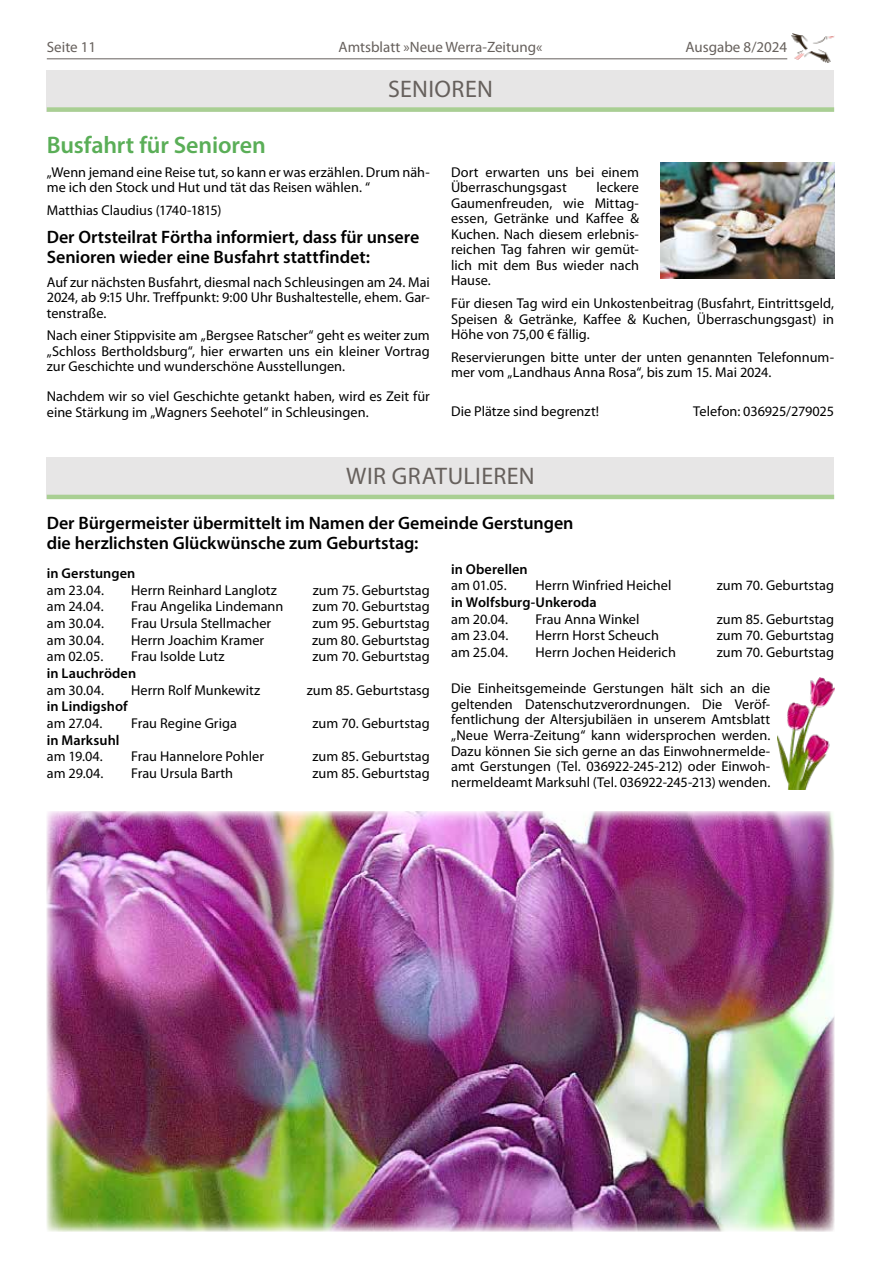
<style>
.page{position:relative;width:881px;height:1263px;background:#fff}
.page>*{position:absolute;margin:0;border:0;box-sizing:border-box;transform-origin:0 0}
.t1{font:24px "Myriad Pro";letter-spacing:.015em;color:#66605c}
.t2{font:600 24px "Myriad Pro";letter-spacing:-.005em;color:#5aae57}
.t3{font:600 18px/19.6px "Myriad Pro";letter-spacing:-.005em;color:#000}
.t4{font:15px "Myriad Pro";color:#66605c}
.t5{font:14.25px/15.6px "Myriad Pro";letter-spacing:.005em;color:#000;text-align:justify}
.t6{font:600 14.25px "Myriad Pro";letter-spacing:.005em;color:#000}
</style>
<div class="page">
<hr style="left:47px;top:58px;width:740px;height:1px;background:#66605c">
<img style="left:791px;top:33px;width:42px;height:30px">
<div style="left:47px;top:70px;width:786px;height:41px;background:#e7e6e6"></div>
<div style="left:47px;top:107px;width:786px;height:5px;background:#a9cf93"></div>
<div style="left:47px;top:458px;width:786px;height:41px;background:#e7e6e6"></div>
<hr style="left:47px;top:495px;width:786px;height:4px;background:#a9cf93">
<img style="left:660px;top:163px;width:173px;height:116px">
<img style="left:777px;top:678px;width:56px;height:112px">
<img style="left:47px;top:811px;width:786px;height:420px">
<p class="t4" style="left:47px;top:37px;width:51px">Seite 11</p>
<p class="t4" style="left:338px;top:37px;width:205px">Amtsblatt »Neue Werra-Zeitung«</p>
<p class="t4" style="left:685px;top:37px;width:103px">Ausgabe 8/2024</p>
<h1 class="t1" style="left:388px;top:74px;width:106px">SENIOREN</h1>
<h1 class="t2" style="left:47px;top:129px;width:220px">Busfahrt für Senioren</h1>
<p class="t5" style="left:47px;top:164px;width:384px">„Wenn jemand eine Reise tut, so kann er was erzählen. Drum näh&shy;me ich den Stock und Hut und tät das Reisen wählen. “</p>
<p class="t5" style="left:47px;top:202px;width:176px">Matthias Claudius (1740-1815)</p>
<p class="t3" style="left:47px;top:227px;width:374px">Der Ortsteilrat Förtha informiert, dass für unsere<br>Senioren wieder eine Busfahrt stattfindet:</p>
<p class="t5" style="left:47px;top:274px;width:384px">Auf zur nächsten Busfahrt, diesmal nach Schleusingen am 24. Mai 2024, ab 9:15 Uhr. Treffpunkt: 9:00 Uhr Bushaltestelle, ehem. Gar&shy;tenstraße.</p>
<p class="t5" style="left:47px;top:328px;width:384px">Nach einer Stippvisite am „Bergsee Ratscher“ geht es weiter zum „Schloss Bertholdsburg“, hier erwarten uns ein kleiner Vortrag zur Geschichte und wunderschöne Ausstellungen.</p>
<p class="t5" style="left:47px;top:388px;width:384px">Nachdem wir so viel Geschichte getankt haben, wird es Zeit für eine Stärkung im „Wagners Seehotel“ in Schleusingen.</p>
<p class="t5" style="left:451px;top:164px;width:189px">Dort erwarten uns bei einem<br>Überraschungsgast</p>
<p class="t5" style="left:451px;top:179px;width:189px;text-indent:145px">leckere Gaumenfreuden, wie Mittag&shy;essen, Getränke und Kaffee &amp; Kuchen. Nach diesem erlebnis&shy;reichen Tag fahren wir gemüt&shy;lich mit dem Bus wieder nach Hause.</p>
<p class="t5" style="left:451px;top:295px;width:384px">Für diesen Tag wird ein Unkostenbeitrag (Busfahrt, Eintrittsgeld, Speisen &amp; Getränke, Kaffee &amp; Kuchen, Überraschungsgast) in Höhe von 75,00 € fällig.</p>
<p class="t5" style="left:451px;top:349px;width:384px">Reservierungen bitte unter der unten genannten Telefonnum&shy;mer vom „Landhaus Anna Rosa“, bis zum 15. Mai 2024.</p>
<p class="t5" style="left:451px;top:403px;width:149px">Die Plätze sind begrenzt!</p>
<p class="t5" style="left:693px;top:403px;width:142px">Telefon: 036925/279025</p>
<h1 class="t1" style="left:346px;top:461px;width:190px">WIR GRATULIEREN</h1>
<p class="t3" style="left:47px;top:513px;width:528px">Der Bürgermeister übermittelt im Namen der Gemeinde Gerstungen die herzlichsten Glückwünsche zum Geburtstag:</p>
<p class="t6" style="left:47px;top:564px;width:90px">in Gerstungen</p>
<p class="t5" style="left:47px;top:582px;width:59px">am 23.04.</p>
<p class="t5" style="left:131px;top:582px;width:147px">Herrn Reinhard Langlotz</p>
<p class="t5" style="left:312px;top:582px;width:118px">zum 75. Geburtstag</p>
<p class="t5" style="left:47px;top:598px;width:58px">am 24.04.</p>
<p class="t5" style="left:131px;top:598px;width:154px">Frau Angelika Lindemann</p>
<p class="t5" style="left:312px;top:598px;width:119px">zum 70. Geburtstag</p>
<p class="t5" style="left:47px;top:615px;width:59px">am 30.04.</p>
<p class="t5" style="left:131px;top:615px;width:141px">Frau Ursula Stellmacher</p>
<p class="t5" style="left:312px;top:615px;width:119px">zum 95. Geburtstag</p>
<p class="t5" style="left:47px;top:632px;width:59px">am 30.04.</p>
<p class="t5" style="left:131px;top:632px;width:135px">Herrn Joachim Kramer</p>
<p class="t5" style="left:312px;top:632px;width:119px">zum 80. Geburtstag</p>
<p class="t5" style="left:47px;top:648px;width:58px">am 02.05.</p>
<p class="t5" style="left:131px;top:648px;width:95px">Frau Isolde Lutz</p>
<p class="t5" style="left:312px;top:648px;width:119px">zum 70. Geburtstag</p>
<p class="t6" style="left:47px;top:664px;width:91px">in Lauchröden</p>
<p class="t5" style="left:47px;top:682px;width:59px">am 30.04.</p>
<p class="t5" style="left:131px;top:682px;width:131px">Herrn Rolf Munkewitz</p>
<p class="t5" style="left:307px;top:682px;width:124px">zum 85. Geburtstasg</p>
<p class="t6" style="left:47px;top:697px;width:82px">in Lindigshof</p>
<p class="t5" style="left:47px;top:715px;width:57px">am 27.04.</p>
<p class="t5" style="left:131px;top:715px;width:107px">Frau Regine Griga</p>
<p class="t5" style="left:312px;top:715px;width:119px">zum 70. Geburtstag</p>
<p class="t6" style="left:47px;top:731px;width:74px">in Marksuhl</p>
<p class="t5" style="left:47px;top:749px;width:57px">am 19.04.</p>
<p class="t5" style="left:131px;top:749px;width:134px">Frau Hannelore Pohler</p>
<p class="t5" style="left:312px;top:749px;width:119px">zum 85. Geburtstag</p>
<p class="t5" style="left:47px;top:765px;width:58px">am 29.04.</p>
<p class="t5" style="left:131px;top:765px;width:104px">Frau Ursula Barth</p>
<p class="t5" style="left:312px;top:765px;width:119px">zum 85. Geburtstag</p>
<p class="t6" style="left:451px;top:560px;width:78px">in Oberellen</p>
<p class="t5" style="left:451px;top:577px;width:57px">am 01.05.</p>
<p class="t5" style="left:535px;top:577px;width:138px">Herrn Winfried Heichel</p>
<p class="t5" style="left:716px;top:577px;width:119px">zum 70. Geburtstag</p>
<p class="t6" style="left:451px;top:593px;width:147px">in Wolfsburg-Unkeroda</p>
<p class="t5" style="left:451px;top:611px;width:59px">am 20.04.</p>
<p class="t5" style="left:535px;top:611px;width:105px">Frau Anna Winkel</p>
<p class="t5" style="left:716px;top:611px;width:119px">zum 85. Geburtstag</p>
<p class="t5" style="left:451px;top:628px;width:59px">am 23.04.</p>
<p class="t5" style="left:535px;top:628px;width:125px">Herrn Horst Scheuch</p>
<p class="t5" style="left:716px;top:628px;width:119px">zum 70. Geburtstag</p>
<p class="t5" style="left:451px;top:644px;width:59px">am 25.04.</p>
<p class="t5" style="left:535px;top:644px;width:142px">Herrn Jochen Heiderich</p>
<p class="t5" style="left:716px;top:644px;width:119px">zum 70. Geburtstag</p>
<p class="t5" style="left:451px;top:680px;width:320px">Die Einheitsgemeinde Gerstungen hält sich an die geltenden Datenschutzverordnungen. Die Veröf&shy;fentlichung der Altersjubiläen in unserem Amtsblatt „Neue Werra-Zeitung“ kann widersprochen werden.<br>Dazu können Sie sich gerne an das Einwohnermelde&shy;amt Gerstungen (Tel. 036922-245-212) oder Einwoh&shy;nermeldeamt Marksuhl (Tel. 036922-245-213) wenden.</p>
</div>
